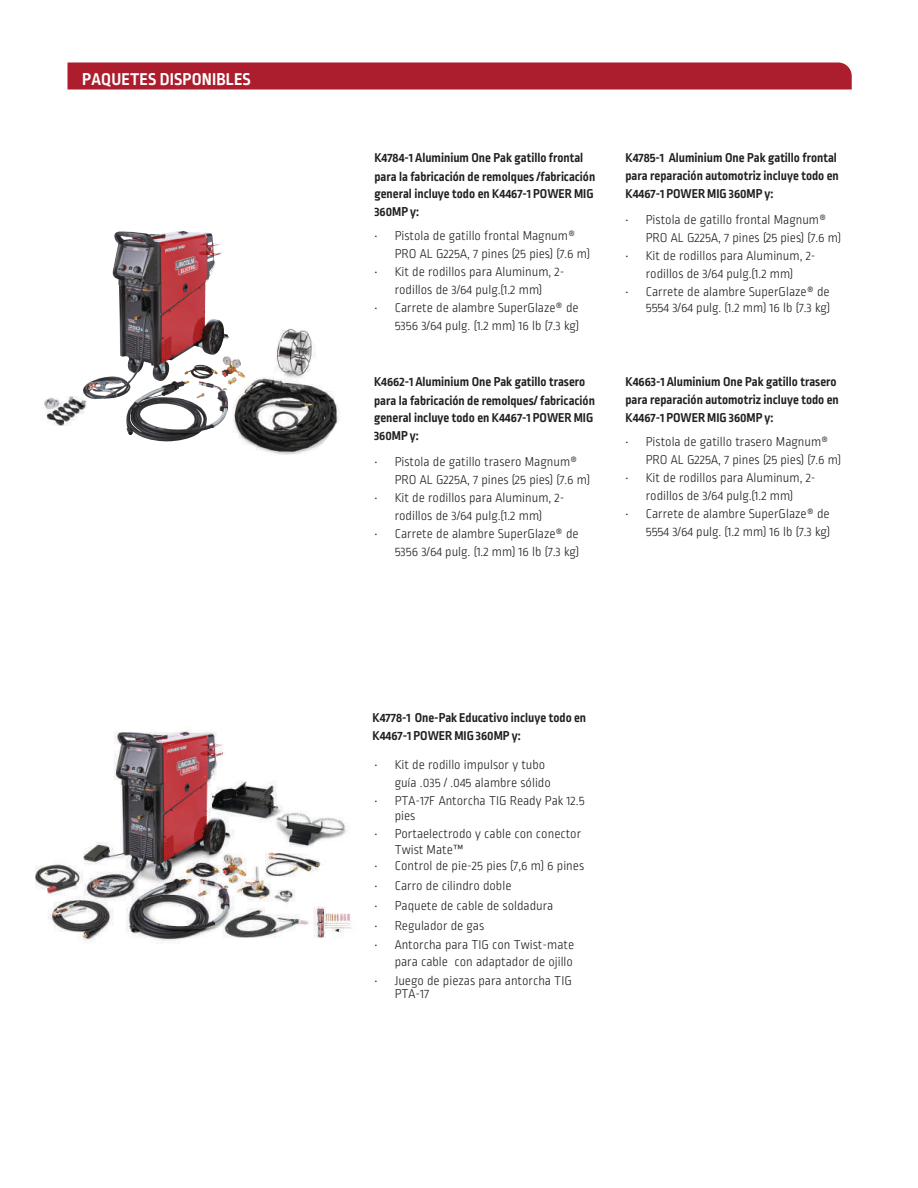
<style>
.page{position:relative;width:918px;height:1188px;background:#fff}
.page>*{position:absolute;margin:0;border:0;box-sizing:border-box;transform-origin:0 0}
.t1{font:700 18px "Ropa Sans Pro";letter-spacing:.01em;color:#fff}
.t2{font:300 13.5px/18px "Ropa Sans Pro";color:#231f20}
.t3{font:700 13.5px/18px "Ropa Sans Pro";color:#231f20}
</style>
<div class="page">
<img style="left:35px;top:730px;width:317px;height:213px">
<div style="left:68px;top:63px;width:784px;height:27px;background:#ac1e2d"></div>
<img style="left:83px;top:231px;width:146px;height:170px">
<img style="left:232px;top:329px;width:107px;height:126px">
<img style="left:44px;top:396px;width:43px;height:30px">
<h1 class="t1" style="left:82px;top:69px;width:170px">PAQUETES DISPONIBLES</h1>
<p class="t3" style="left:374px;top:149px;width:222px;line-height:19px">K4784-1 Aluminium One Pak gatillo frontal para la fabricación de remolques /fabricación</p>
<p class="t3" style="left:374px;top:185px;width:221px">general incluye todo en K4467-1 POWER MIG<br>360MP y:</p>
<p class="t2" style="left:395px;top:227px;width:197px;text-indent:-20px">• Pistola de gatillo frontal Magnum®<br>PRO AL G225A, 7 pines (25 pies) (7.6 m)</p>
<p class="t2" style="left:374px;top:263px;width:192px;text-align:center">• Kit de rodillos para Aluminum, 2- rodillos de 3/64 pulg.(1.2 mm)</p>
<p class="t2" style="left:374px;top:299px;width:206px;text-align:right">• Carrete de alambre SuperGlaze® de<br>5356 3/64 pulg. (1.2 mm) 16 lb (7.3 kg)</p>
<p class="t3" style="left:374px;top:373px;width:222px;line-height:19px">K4662-1 Aluminium One Pak gatillo trasero para la fabricación de remolques/ fabricación</p>
<p class="t3" style="left:374px;top:409px;width:221px">general incluye todo en K4467-1 POWER MIG<br>360MP y:</p>
<p class="t2" style="left:395px;top:453px;width:197px;text-indent:-20px">• Pistola de gatillo trasero Magnum®<br>PRO AL G225A, 7 pines (25 pies) (7.6 m)</p>
<p class="t2" style="left:374px;top:489px;width:192px;text-align:center">• Kit de rodillos para Aluminum, 2- rodillos de 3/64 pulg.(1.2 mm)</p>
<p class="t2" style="left:374px;top:525px;width:206px;text-align:right">• Carrete de alambre SuperGlaze® de<br>5356 3/64 pulg. (1.2 mm) 16 lb (7.3 kg)</p>
<p class="t3" style="left:626px;top:149px;width:215px">K4785-1 Aluminium One Pak gatillo frontal para reparación automotriz incluye todo en<br>K4467-1 POWER MIG 360MP y:</p>
<p class="t2" style="left:646px;top:211px;width:197px;text-indent:-20px">• Pistola de gatillo frontal Magnum®<br>PRO AL G225A, 7 pines (25 pies) (7.6 m)</p>
<p class="t2" style="left:626px;top:247px;width:192px;text-align:center">• Kit de rodillos para Aluminum, 2- rodillos de 3/64 pulg.(1.2 mm)</p>
<p class="t2" style="left:626px;top:284px;width:206px;line-height:16.2px;text-align:right">• Carrete de alambre SuperGlaze® de<br>5554 3/64 pulg. (1.2 mm) 16 lb (7.3 kg)</p>
<p class="t3" style="left:626px;top:373px;width:215px">K4663-1 Aluminium One Pak gatillo trasero para reparación automotriz incluye todo en<br>K4467-1 POWER MIG 360MP y:</p>
<p class="t2" style="left:646px;top:434px;width:197px;text-indent:-20px">• Pistola de gatillo trasero Magnum®<br>PRO AL G225A, 7 pines (25 pies) (7.6 m)</p>
<p class="t2" style="left:626px;top:470px;width:192px;text-align:center">• Kit de rodillos para Aluminum, 2- rodillos de 3/64 pulg.(1.2 mm)</p>
<p class="t2" style="left:626px;top:506px;width:206px;text-align:right">• Carrete de alambre SuperGlaze® de<br>5554 3/64 pulg. (1.2 mm) 16 lb (7.3 kg)</p>
<p class="t3" style="left:373px;top:709px;width:215px">K4778-1 One-Pak Educativo incluye todo en<br>K4467-1 POWER MIG 360MP y:</p>
<p class="t2" style="left:395px;top:757px;width:158px;text-indent:-20px">• Kit de rodillo impulsor y tubo guía .035 / .045 alambre sólido</p>
<p class="t2" style="left:395px;top:795px;width:191px;line-height:14.4px;text-indent:-20px">• PTA-17F Antorcha TIG Ready Pak 12.5 pies</p>
<p class="t2" style="left:395px;top:826px;width:188px;line-height:16.2px;text-indent:-20px">• Portaelectrodo y cable con conector<br>Twist Mate™</p>
<p class="t2" style="left:374px;top:858px;width:211px">• Control de pie-25 pies (7,6 m) 6 pines</p>
<p class="t2" style="left:374px;top:878px;width:139px">• Carro de cilindro doble</p>
<p class="t2" style="left:374px;top:897px;width:180px">• Paquete de cable de soldadura</p>
<p class="t2" style="left:374px;top:917px;width:111px">• Regulador de gas</p>
<p class="t2" style="left:374px;top:938px;width:201px;line-height:16.2px;text-align:right">• Antorcha para TIG con Twist-mate para cable con adaptador de ojillo</p>
<p class="t2" style="left:395px;top:975px;width:179px;line-height:12.8px;text-indent:-20px">• Juego de piezas para antorcha TIG<br>PTA-17</p>
</div>
